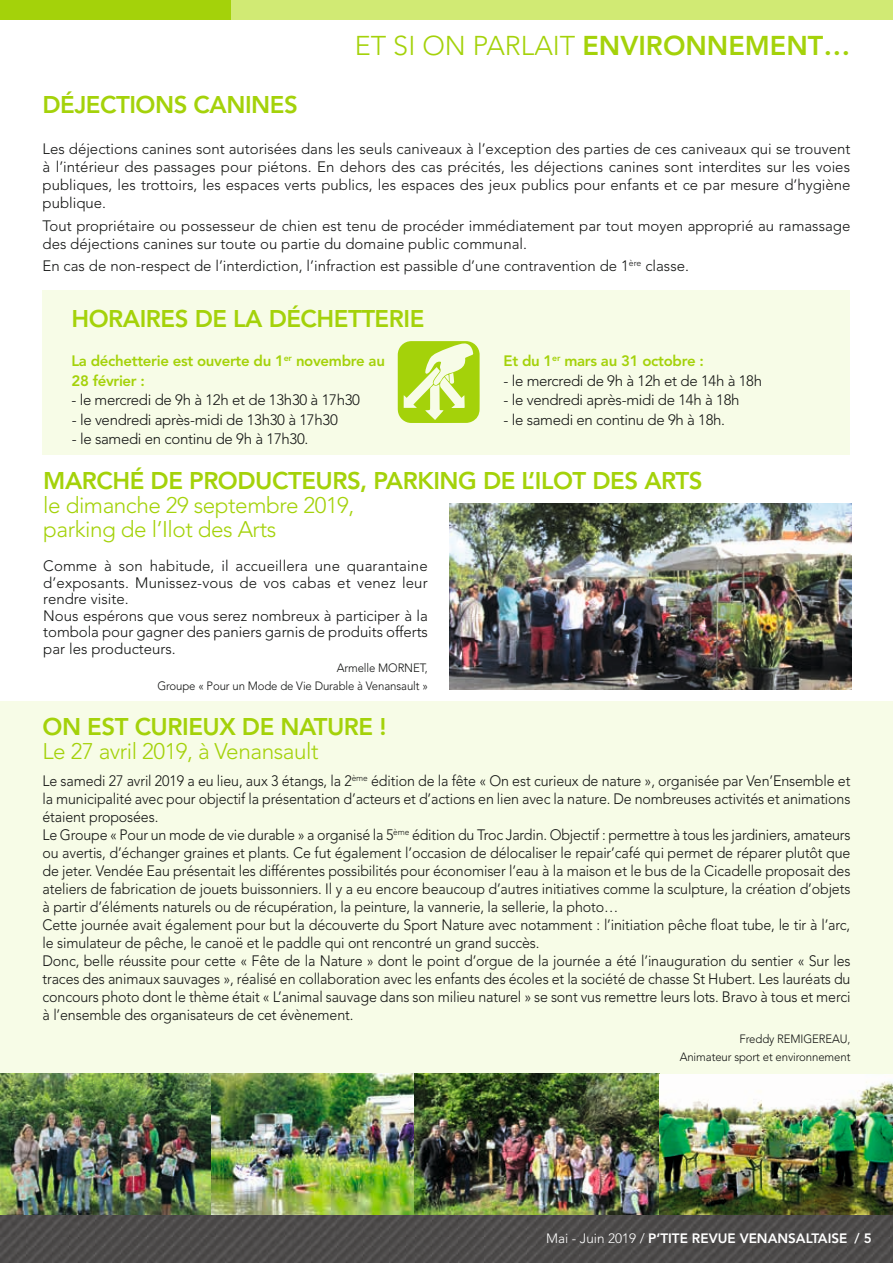
<style>
.page{position:relative;width:893px;height:1263px;background:#fff}
.page>*{position:absolute;margin:0;border:0;box-sizing:border-box;transform-origin:0 0}
.t1{font:800 27px "Avenir";color:#a4d20a}
.t2{font:800 24px "Avenir";letter-spacing:-.02em;color:#a4d20a}
.t3{font:300 22.5px/24px "Avenir";letter-spacing:-.02em;color:#a4d20a}
.t4{font:300 15px/18px "Avenir";letter-spacing:-.01em;color:#131413;scale:.95 1}
.t5{font:300 15px/16.5px "Avenir";letter-spacing:-.01em;color:#131413}
.t6{font:800 15px/19.5px "Avenir";letter-spacing:-.02em;color:#a4d20a}
.t7{font:800 13.5px "Avenir";color:#fff}
.t8{font:300 12px/18px "Avenir";letter-spacing:-.01em;color:#131413;text-align:right;scale:.95 1}
.s1{font-weight:300}
</style>
<div class="page">
<div style="left:0;top:0;width:893px;height:20px;background:#a4d20a"></div>
<div style="left:231px;top:0;width:662px;height:20px;background:#d1ea74"></div>
<img style="left:1px;top:1214px;width:892px;height:49px">
<div style="left:0;top:702px;width:893px;height:511px;background:#f7fce7"></div>
<img style="left:0;top:1212px;width:1px;height:51px">
<div style="left:43px;top:290px;width:807px;height:165px;background:#f7fce7"></div>
<svg style="left:398px;top:341px;width:82px;height:82px"></svg>
<img style="left:449px;top:503px;width:402px;height:187px">
<img style="left:0;top:1074px;width:415px;height:140px">
<img style="left:415px;top:1074px;width:478px;height:141px">
<h1 class="t1" style="left:355px;top:30px;width:497px"><span class="s1">ET SI ON PARLAIT</span> ENVIRONNEMENT…</h1>
<h2 class="t2" style="left:43px;top:90px;width:257px">DÉJECTIONS CANINES</h2>
<p class="t5" style="left:43px;top:140px;width:809px;line-height:18px;text-align:justify">Les déjections canines sont autorisées dans les seuls caniveaux à l’exception des parties de ces caniveaux qui se trouvent à l’intérieur des passages pour piétons. En dehors des cas précités, les déjections canines sont interdites sur les voies publiques, les trottoirs, les espaces verts publics, les espaces des jeux publics pour enfants et ce par mesure d’hygiène publique.</p>
<p class="t5" style="left:43px;top:216px;width:809px;line-height:18px">Tout propriétaire ou possesseur de chien est tenu de procéder immédiatement par tout moyen approprié au ramassage des déjections canines sur toute ou partie du domaine public communal.</p>
<p class="t5" style="left:43px;top:257px;width:648px">En cas de non-respect de l’interdiction, l’infraction est passible d’une contravention de 1<sup>ère</sup> classe.</p>
<h2 class="t2" style="left:71px;top:304px;width:354px">HORAIRES DE LA DÉCHETTERIE</h2>
<p class="t6" style="left:71px;top:351px;width:315px">La déchetterie est ouverte du 1<sup>er</sup> novembre au<br>28 février :</p>
<p class="t5" style="left:71px;top:392px;width:290px">- le mercredi de 9h à 12h et de 13h30 à 17h30</p>
<p class="t5" style="left:72px;top:411px;width:268px">- le vendredi après-midi de 13h30 à 17h30</p>
<p class="t5" style="left:72px;top:431px;width:238px">- le samedi en continu de 9h à 17h30.</p>
<p class="t6" style="left:503px;top:351px;width:202px">Et du 1<sup>er</sup> mars au 31 octobre :</p>
<p class="t5" style="left:503px;top:372px;width:260px">- le mercredi de 9h à 12h et de 14h à 18h</p>
<p class="t5" style="left:503px;top:392px;width:238px">- le vendredi après-midi de 14h à 18h</p>
<p class="t5" style="left:503px;top:411px;width:223px">- le samedi en continu de 9h à 18h.</p>
<h2 class="t2" style="left:43px;top:466px;width:661px">MARCHÉ DE PRODUCTEURS, PARKING DE L’ILOT DES ARTS</h2>
<h3 class="t3" style="left:43px;top:493px;width:313px">le dimanche 29 septembre 2019, parking de l’Ilot des Arts</h3>
<p class="t5" style="left:43px;top:558px;width:386px">Comme à son habitude, il accueillera une quarantaine d’exposants. Munissez-vous de vos cabas et venez leur rendre visite.<br>Nous espérons que vous serez nombreux à participer à la tombola pour gagner des paniers garnis de produits offerts par les producteurs.</p>
<p class="t8" style="left:157px;top:658px;width:286px">Armelle MORNET,<br>Groupe « Pour un Mode de Vie Durable à Venansault »</p>
<h2 class="t2" style="left:43px;top:713px;width:345px">ON EST CURIEUX DE NATURE !</h2>
<h3 class="t3" style="left:43px;top:739px;width:278px">Le 27 avril 2019, à Venansault</h3>
<p class="t4" style="left:43px;top:772px;width:852px">Le samedi 27 avril 2019 a eu lieu, aux 3 étangs, la 2<sup>ème</sup> édition de la fête « On est curieux de nature », organisée par Ven’Ensemble et la municipalité avec pour objectif la présentation d’acteurs et d’actions en lien avec la nature. De nombreuses activités et animations étaient proposées.<br>Le Groupe « Pour un mode de vie durable » a organisé la 5<sup>ème</sup> édition du Troc Jardin. Objectif : permettre à tous les jardiniers, amateurs ou avertis, d’échanger graines et plants. Ce fut également l’occasion de délocaliser le repair’café qui permet de réparer plutôt que de jeter. Vendée Eau présentait les différentes possibilités pour économiser l’eau à la maison et le bus de la Cicadelle proposait des ateliers de fabrication de jouets buissonniers. Il y a eu encore beaucoup d’autres initiatives comme la sculpture, la création d’objets à partir d’éléments naturels ou de récupération, la peinture, la vannerie, la sellerie, la photo…<br>Cette journée avait également pour but la découverte du Sport Nature avec notamment : l’initiation pêche float tube, le tir à l’arc, le simulateur de pêche, le canoë et le paddle qui ont rencontré un grand succès.<br>Donc, belle réussite pour cette « Fête de la Nature » dont le point d’orgue de la journée a été l’inauguration du sentier « Sur les traces des animaux sauvages », réalisé en collaboration avec les enfants des écoles et la société de chasse St Hubert. Les lauréats du concours photo dont le thème était « L’animal sauvage dans son milieu naturel » se sont vus remettre leurs lots. Bravo à tous et merci à l’ensemble des organisateurs de cet évènement.</p>
<p class="t8" style="left:680px;top:1030px;width:181px">Freddy REMIGEREAU,<br>Animateur sport et environnement</p>
<p class="t7" style="left:546px;top:1231px;width:327px"><span class="s1">Mai - Juin 2019 /</span> P’TITE REVUE VENANSALTAISE / 5</p>
</div>
